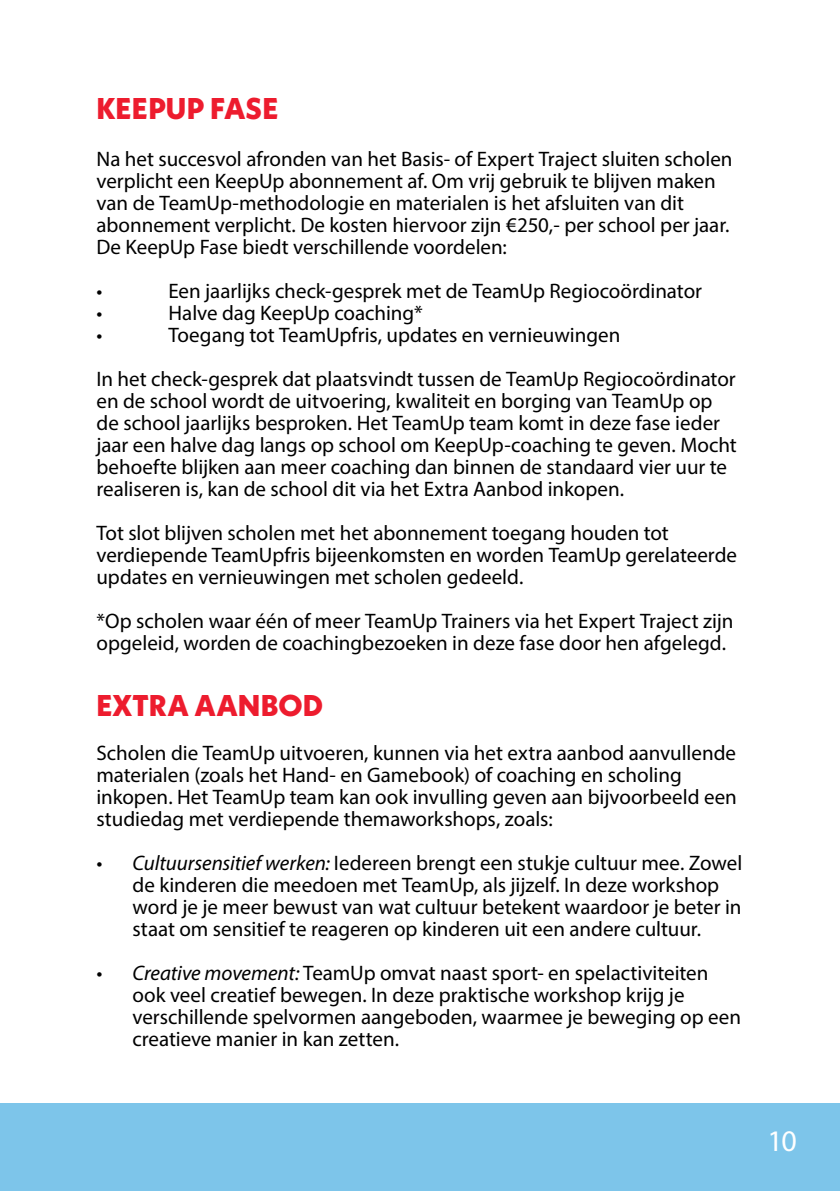
<style>
.page{position:relative;width:840px;height:1191px;background:#fff}
.page>*{position:absolute;margin:0;border:0;box-sizing:border-box;transform-origin:0 0}
.t1{font:800 30px "Neue Kabel";color:#ed1c2e}
.t2{font:30px "Myriad Pro";color:#fff}
.t3{font:21px/22px "Myriad Pro";color:#000}
.s1{font-style:italic}
</style>
<div class="page">
<div style="left:0;top:1103px;width:839px;height:88px;background:#7dc5ea"></div>
<h1 class="t1" style="left:96px;top:89px;width:183px">KEEPUP FASE</h1>
<p class="t3" style="left:96px;top:148px;width:637px">Na het succesvol afronden van het Basis- of Expert Traject sluiten scholen verplicht een KeepUp abonnement af. Om vrij gebruik te blijven maken van de TeamUp-methodologie en materialen is het afsluiten van dit abonnement verplicht. De kosten hiervoor zijn €250,- per school per jaar.<br>De KeepUp Fase biedt verschillende voordelen:</p>
<p class="t3" style="left:96px;top:280px;width:7px">•</p>
<p class="t3" style="left:168px;top:280px;width:534px">Een jaarlijks check-gesprek met de TeamUp Regiocoördinator</p>
<p class="t3" style="left:96px;top:302px;width:7px">•</p>
<p class="t3" style="left:168px;top:302px;width:255px">Halve dag KeepUp coaching*</p>
<p class="t3" style="left:96px;top:324px;width:7px">•</p>
<p class="t3" style="left:96px;top:313px;width:640px;line-height:44px;text-indent:72px">Toegang tot TeamUpfris, updates en vernieuwingen<br>In het check-gesprek dat plaatsvindt tussen de TeamUp Regiocoördinator</p>
<p class="t3" style="left:96px;top:390px;width:641px">en de school wordt de uitvoering, kwaliteit en borging van TeamUp op de school jaarlijks besproken. Het TeamUp team komt in deze fase ieder jaar een halve dag langs op school om KeepUp-coaching te geven. Mocht behoefte blijken aan meer coaching dan binnen de standaard vier uur te realiseren is, kan de school dit via het Extra Aanbod inkopen.</p>
<p class="t3" style="left:96px;top:522px;width:641px">Tot slot blijven scholen met het abonnement toegang houden tot verdiepende TeamUpfris bijeenkomsten en worden TeamUp gerelateerde updates en vernieuwingen met scholen gedeeld.</p>
<p class="t3" style="left:96px;top:610px;width:638px">*Op scholen waar één of meer TeamUp Trainers via het Expert Traject zijn opgeleid, worden de coachingbezoeken in deze fase door hen afgelegd.</p>
<h1 class="t1" style="left:96px;top:687px;width:228px">EXTRA AANBOD</h1>
<p class="t3" style="left:96px;top:742px;width:641px">Scholen die TeamUp uitvoeren, kunnen via het extra aanbod aanvullende materialen (zoals het Hand- en Gamebook) of coaching en scholing inkopen. Het TeamUp team kan ook invulling geven aan bijvoorbeeld een studiedag met verdiepende themaworkshops, zoals:</p>
<p class="t3" style="left:132px;top:852px;width:611px;text-indent:-36px"><span class="s1">• Cultuursensitief werken:</span> Iedereen brengt een stukje cultuur mee. Zowel de kinderen die meedoen met TeamUp, als jijzelf. In deze workshop word je je meer bewust van wat cultuur betekent waardoor je beter in staat om sensitief te reageren op kinderen uit een andere cultuur.</p>
<p class="t3" style="left:132px;top:962px;width:609px;text-indent:-36px"><span class="s1">• Creative movement:</span> TeamUp omvat naast sport- en spelactiviteiten ook veel creatief bewegen. In deze praktische workshop krijg je verschillende spelvormen aangeboden, waarmee je beweging op een creatieve manier in kan zetten.</p>
<h1 class="t2" style="left:767px;top:1122px;width:31px">10</h1>
</div>
